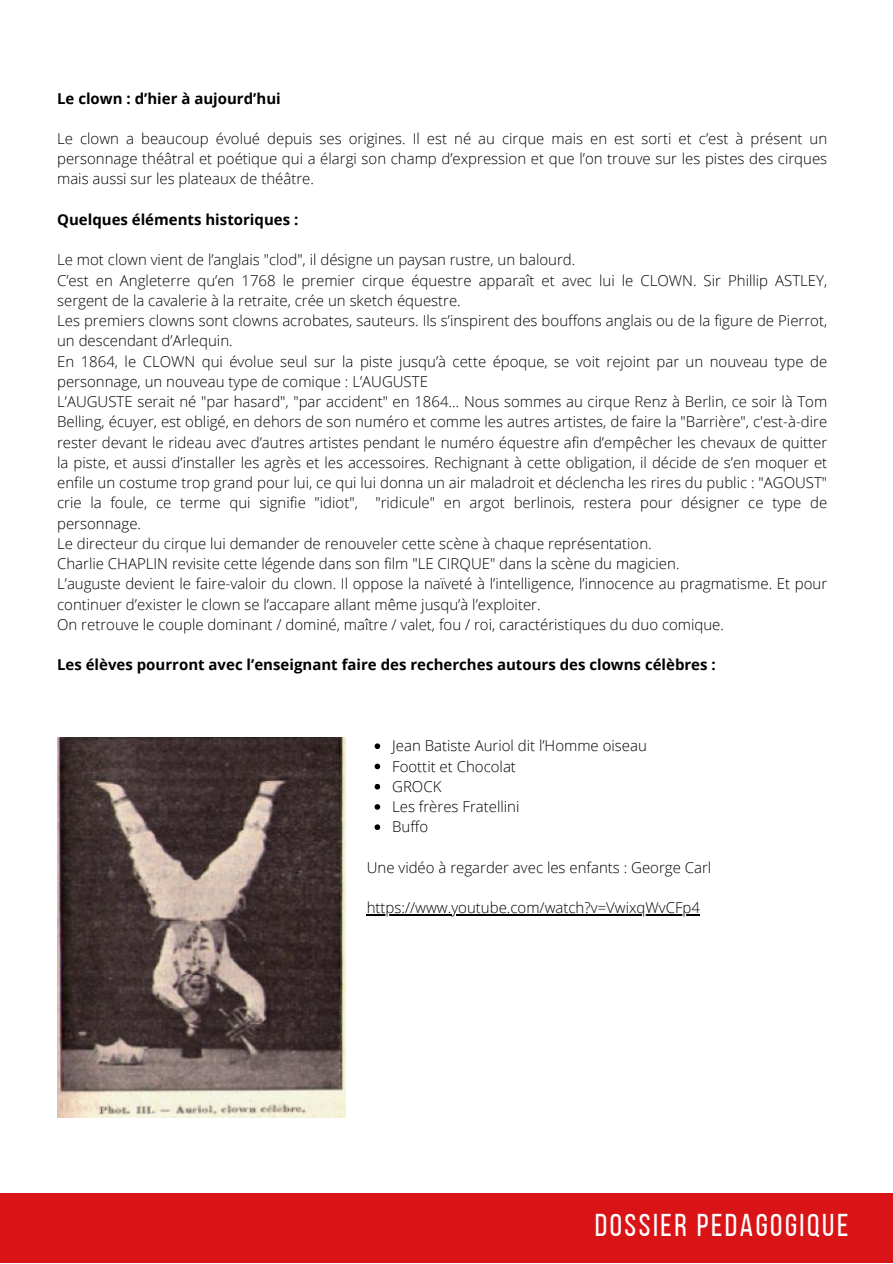
<style>
.page{position:relative;width:893px;height:1264px;background:#fff}
.page>*{position:absolute;margin:0;border:0;box-sizing:border-box;transform-origin:0 0}
.t1{font:31.5px "Bebas Neue";letter-spacing:.08em;color:#fff}
.t2{font:300 15px/20.2px "Open Sans";color:#000}
.t3{font:700 15px "Open Sans";color:#000}
</style>
<div class="page">
<img style="left:57px;top:737px;width:288px;height:380px">
<svg style="left:374px;top:743px;width:6px;height:6px"></svg>
<svg style="left:374px;top:763px;width:6px;height:6px"></svg>
<svg style="left:374px;top:784px;width:6px;height:5px"></svg>
<svg style="left:374px;top:804px;width:6px;height:5px"></svg>
<svg style="left:374px;top:824px;width:6px;height:6px"></svg>
<hr style="left:366px;top:914px;width:334px;height:1px;background:#000">
<div style="left:0;top:1192px;width:892px;height:70px;background:#da1316"></div>
<p class="t3" style="left:57px;top:87px;width:225px">Le clown : d’hier à aujourd’hui</p>
<p class="t2" style="left:57px;top:128px;width:771px;text-align:justify">Le clown a beaucoup évolué depuis ses origines. Il est né au cirque mais en est sorti et c’est à présent un personnage théâtral et poétique qui a élargi son champ d’expression et que l’on trouve sur les pistes des cirques mais aussi sur les plateaux de théâtre.</p>
<p class="t3" style="left:57px;top:209px;width:243px">Quelques éléments historiques :</p>
<p class="t2" style="left:57px;top:249px;width:771px">Le mot clown vient de l’anglais "clod", il désigne un paysan rustre, un balourd.<br>C’est en Angleterre qu’en 1768 le premier cirque équestre apparaît et avec lui le CLOWN. Sir Phillip ASTLEY, sergent de la cavalerie à la retraite, crée un sketch équestre.<br>Les premiers clowns sont clowns acrobates, sauteurs. Ils s’inspirent des bouffons anglais ou de la figure de Pierrot, un descendant d’Arlequin.<br>En 1864, le CLOWN qui évolue seul sur la piste jusqu’à cette époque, se voit rejoint par un nouveau type de personnage, un nouveau type de comique : L’AUGUSTE<br>L’AUGUSTE serait né "par hasard", "par accident" en 1864… Nous sommes au cirque Renz à Berlin, ce soir là Tom Belling, écuyer, est obligé, en dehors de son numéro et comme les autres artistes, de faire la "Barrière", c'est-à-dire rester devant le rideau avec d’autres artistes pendant le numéro équestre afin d’empêcher les chevaux de quitter la piste, et aussi d’installer les agrès et les accessoires. Rechignant à cette obligation, il décide de s’en moquer et enfile un costume trop grand pour lui, ce qui lui donna un air maladroit et déclencha les rires du public : "AGOUST" crie la foule, ce terme qui signifie "idiot", "ridicule" en argot berlinois, restera pour désigner ce type de personnage.<br>Le directeur du cirque lui demander de renouveler cette scène à chaque représentation.<br>Charlie CHAPLIN revisite cette légende dans son film "LE CIRQUE" dans la scène du magicien.<br>L’auguste devient le faire-valoir du clown. Il oppose la naïveté à l’intelligence, l’innocence au pragmatisme. Et pour continuer d’exister le clown se l’accapare allant même jusqu’à l’exploiter.<br>On retrouve le couple dominant / dominé, maître / valet, fou / roi, caractéristiques du duo comique.</p>
<p class="t3" style="left:57px;top:654px;width:660px">Les élèves pourront avec l’enseignant faire des recherches autours des clowns célèbres :</p>
<p class="t2" style="left:392px;top:735px;width:256px">Jean Batiste Auriol dit l’Homme oiseau<br>Foottit et Chocolat<br>GROCK<br>Les frères Fratellini<br>Buffo</p>
<p class="t2" style="left:366px;top:856px;width:346px">Une vidéo à regarder avec les enfants : George Carl</p>
<p class="t2" style="left:366px;top:897px;width:335px">https://www.youtube.com/watch?v=VwixqWvCFp4</p>
<h1 class="t1" style="left:594px;top:1211px;width:255px">DOSSIER PEDAGOGIQUE</h1>
</div>
